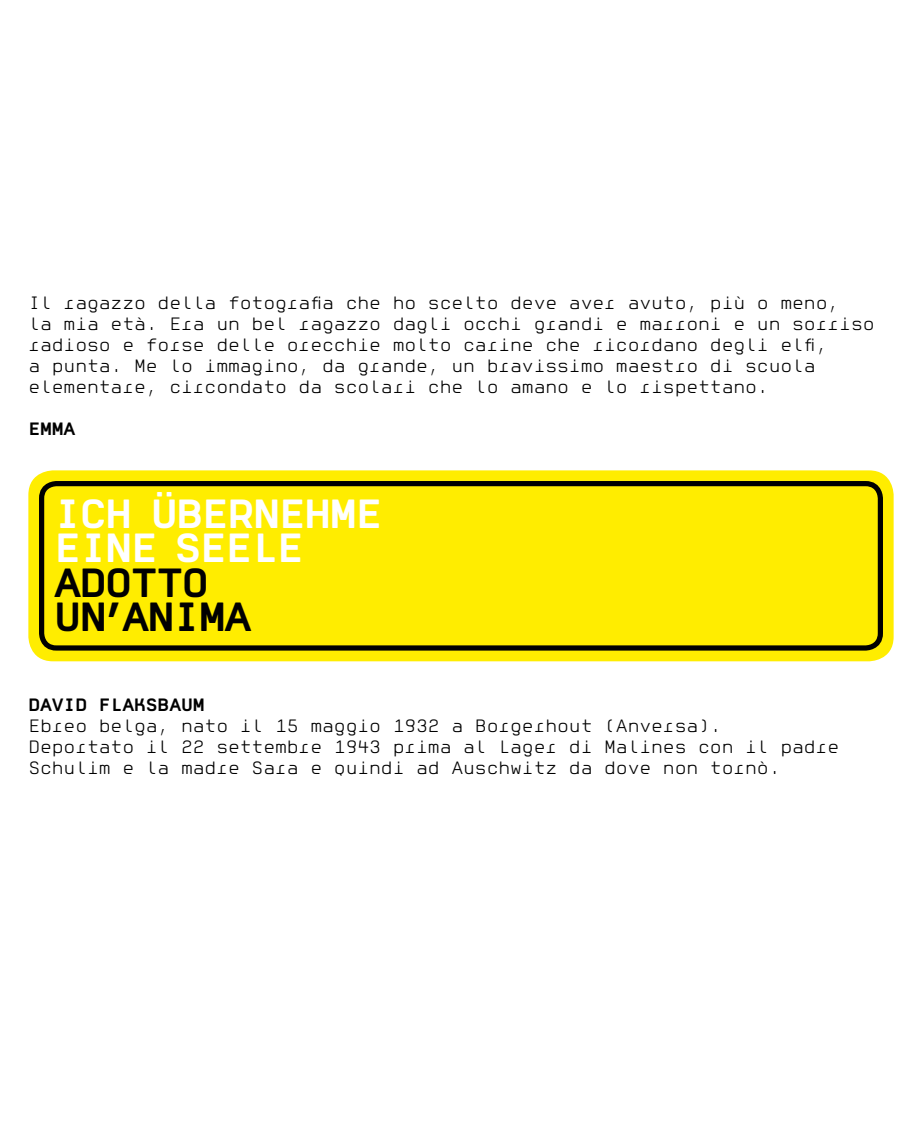
<style>
.page{position:relative;width:922px;height:1134px;background:#fff}
.page>*{position:absolute;margin:0;border:0;box-sizing:border-box;transform-origin:0 0}
.t1{font:39.75px/34.5px "Normetica C";letter-spacing:-.04em;color:#fff}
.t2{font:39.75px/34.5px "Normetica C";letter-spacing:-.04em;color:#000}
.t3{font:17.5px/21px "Normetica A";letter-spacing:-.01em;color:#000}
.t4{font:17.5px "Normetica C";letter-spacing:-.01em;color:#000}
</style>
<div class="page">
<div style="left:28px;top:470px;width:865px;height:191px;background:#ffed00;border-radius:25px"></div>
<div style="left:39px;top:481px;width:843px;height:170px;border:5px solid #000;border-radius:15px"></div>
<p class="t3" style="left:28px;top:292px;width:847px">Il ragazzo della fotografia che ho scelto deve aver avuto, più o meno,<br>la mia età. Era un bel ragazzo dagli occhi grandi e marroni e un sorriso radioso e forse delle orecchie molto carine che ricordano degli elfi,<br>a punta. Me lo immagino, da grande, un bravissimo maestro di scuola elementare, circondato da scolari che lo amano e lo rispettano.</p>
<p class="t4" style="left:28px;top:418px;width:49px">EMMA</p>
<h1 class="t1" style="left:54px;top:495px;width:330px">ICH ÜBERNEHME<br>EINE</h1>
<h1 class="t1" style="left:174px;top:529px;width:123px">SEE LE</h1>
<h1 class="t2" style="left:54px;top:564px;width:156px">ADOTTO<br>UN’ANIMA</h1>
<p class="t4" style="left:28px;top:693px;width:178px">DAVID FLAKSBAUM</p>
<p class="t3" style="left:28px;top:715px;width:812px">Ebreo belga, nato il 15 maggio 1932 a Borgerhout (Anversa).<br>Deportato il 22 settembre 1943 prima al Lager di Malines con il padre<br>Schulim e la madre Sara e quindi ad Auschwitz da dove non tornò.</p>
</div>
